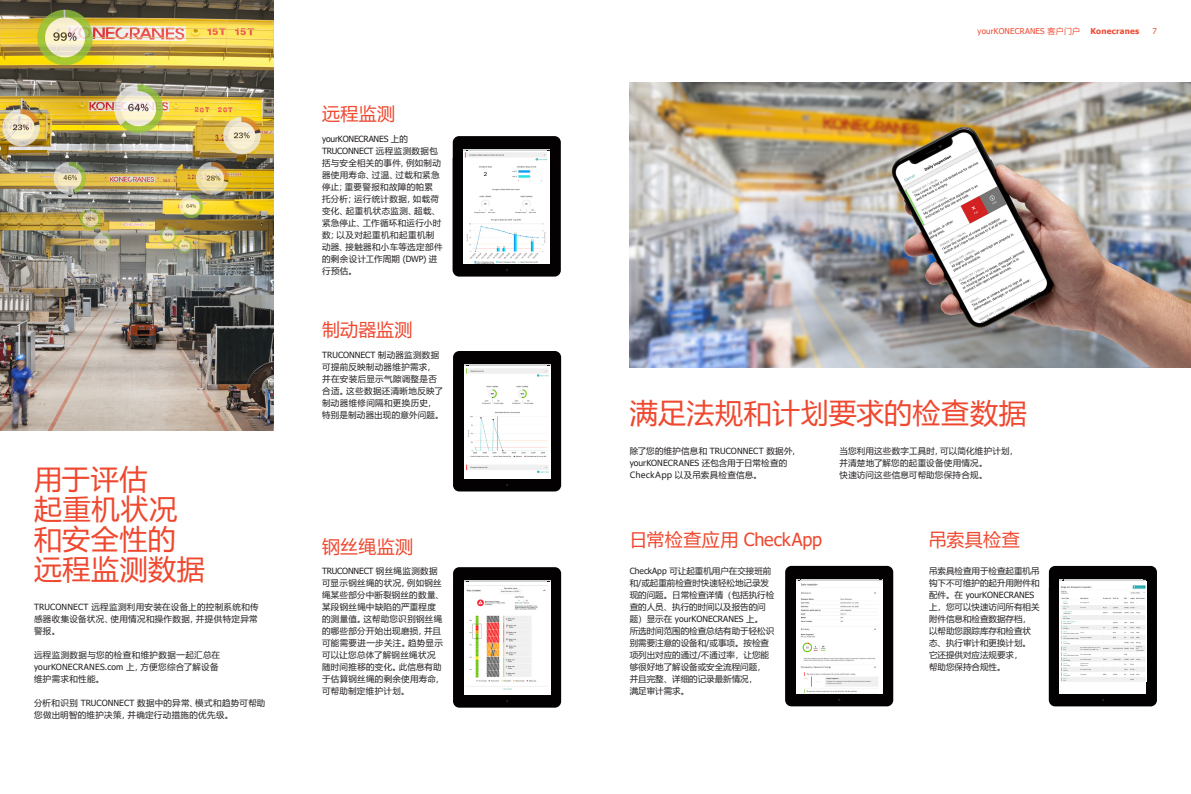
<style>
.page{position:relative;width:1191px;height:794px;background:#fff}
.page>*{position:absolute;margin:0;border:0;box-sizing:border-box;transform-origin:0 0}
.Inside_headlines{font:28px/30px "Microsoft Ya Hei";letter-spacing:.02em;color:#ef482f}
.Inside_headlines-2{font:18px "Microsoft Ya Hei";letter-spacing:.02em;color:#ef482f}
.Inside_headlines-3{font:18px "Tahoma";letter-spacing:-.005em;color:#ef482f}
.Body_copy{font:8.5px/12px "Microsoft Ya Hei";letter-spacing:.03em;color:#231f20}
.Body_copy-2{font:8.5px/12px "Microsoft Ya Hei";color:#231f20}
.t1{font:8px "Tahoma";letter-spacing:.025em;color:#ef482f}
.t2{font:700 8px "Tahoma";letter-spacing:.025em;color:#ef482f}
.s1{font-family:"Tahoma"}
.s2{font-family:"Microsoft Ya Hei"}
</style>
<div class="page">
<img style="left:0;top:0;width:273px;height:430px">
<img style="left:629px;top:82px;width:562px;height:285px">
<div style="left:785px;top:566px;width:108px;height:140px;background:#030101;border-radius:6px"></div>
<svg style="left:785px;top:588px;width:1px;height:113px"></svg>
<hr style="left:796px;top:579px;width:86px;height:2px;background:#d1d2d4">
<img style="left:796px;top:581px;width:86px;height:112px">
<div style="left:453px;top:136px;width:108px;height:140px;background:#030101;border-radius:6px"></div>
<hr style="left:464px;top:149px;width:86px;height:2px;background:#d1d2d4">
<img style="left:464px;top:151px;width:86px;height:113px">
<div style="left:453px;top:351px;width:108px;height:140px;background:#030101;border-radius:6px"></div>
<hr style="left:464px;top:364px;width:86px;height:2px;background:#d1d2d4">
<img style="left:464px;top:366px;width:86px;height:110px">
<div style="left:453px;top:567px;width:108px;height:140px;background:#030101;border-radius:6px"></div>
<div style="left:464px;top:580px;width:86px;height:114px;background:#fff"></div>
<hr style="left:464px;top:580px;width:86px;height:2px;background:#d1d2d4">
<img style="left:466px;top:585px;width:82px;height:104px">
<div style="left:1048px;top:566px;width:109px;height:140px;background:#030101;border-radius:6px"></div>
<div style="left:1059px;top:579px;width:87px;height:114px;background:#fff"></div>
<svg style="left:1048px;top:588px;width:1px;height:113px"></svg>
<hr style="left:1059px;top:579px;width:87px;height:2px;background:#d1d2d4">
<img style="left:1060px;top:585px;width:86px;height:96px">
<p class="Inside_headlines-2" style="left:322px;top:102px;width:75px">远程监测</p>
<p class="Body_copy" style="left:322px;top:133px;width:122px"><span class="s1">yourKONECRANES</span> 上的<br><span class="s1">TRUCONNECT</span> 远程监测数据包括与安全相关的事件，例如制动器使用寿命、过温、过载和紧急停止；重要警报和故障的帕累托分析；运行统计数据，如载荷变化、起重机状态监测、超载、紧急停止、工作循环和运行小时数；以及对起重机和起重机制动器、接触器和小车等选定部件的剩余设计工作周期 <span class="s1">(DWP)</span> 进行预估。</p>
<p class="Inside_headlines-2" style="left:322px;top:317px;width:92px">制动器监测</p>
<p class="Body_copy" style="left:322px;top:349px;width:123px"><span class="s1">TRUCONNECT</span> 制动器监测数据可提前反映制动器维护需求，并在安装后显示气隙调整是否合适。这些数据还清晰地反映了制动器维修间隔和更换历史，特别是制动器出现的意外问题。</p>
<p class="t1" style="left:977px;top:26px;width:104px">yourKONECRANES <span class="s2">客户门户</span></p>
<p class="t2" style="left:1090px;top:25px;width:50px">Konecranes</p>
<p class="t1" style="left:1152px;top:26px;width:6px">7</p>
<p class="Inside_headlines" style="left:629px;top:397px;width:398px">满足法规和计划要求的检查数据</p>
<p class="Body_copy" style="left:629px;top:445px;width:172px">除了您的维护信息和 <span class="s1">TRUCONNECT</span> 数据外，<span class="s1">yourKONECRANES</span> 还包含用于日常检查的<br>CheckApp 以及吊索具检查信息。</p>
<p class="Body_copy" style="left:839px;top:445px;width:180px">当您利用这些数字工具时，可以简化维护计划，并清楚地了解您的起重设备使用情况。</p>
<p class="Inside_headlines" style="left:34px;top:462px;width:115px">用于评估</p>
<p class="Body_copy" style="left:839px;top:469px;width:150px">快速访问这些信息可帮助您保持合规。</p>
<p class="Inside_headlines" style="left:34px;top:492px;width:172px">起重机状况和安全性的远程监测数据</p>
<p class="Inside_headlines-2" style="left:322px;top:534px;width:93px">钢丝绳监测</p>
<p class="Inside_headlines-3" style="left:629px;top:527px;width:194px"><span class="s2">日常检查应用</span> CheckApp</p>
<p class="Inside_headlines-2" style="left:929px;top:527px;width:92px">吊索具检查</p>
<p class="Body_copy-2" style="left:629px;top:565px;width:146px"><span class="s1">CheckApp</span> 可让起重机用户在交接班前和<span class="s1">/</span>或起重前检查时快速轻松地记录发现的问题。日常检查详情（包括执行检查的人员、执行的时间以及报告的问题）显示在 <span class="s1">yourKONECRANES</span> 上。<br>所选时间范围的检查总结有助于轻松识别需要注意的设备和<span class="s1">/</span>或事项。按检查项列出对应的通过<span class="s1">/</span>不通过率，让您能够很好地了解设备或安全流程问题，并且完整、详细的记录最新情况，<br>满足审计需求。</p>
<p class="Body_copy" style="left:322px;top:565px;width:124px"><span class="s1">TRUCONNECT</span> 钢丝绳监测数据可显示钢丝绳的状况，例如钢丝绳某些部分中断裂钢丝的数量、某段钢丝绳中缺陷的严重程度的测量值。这帮助您识别钢丝绳的哪些部分开始出现磨损，并且可能需要进一步关注。趋势显示可以让您总体了解钢丝绳状况随时间推移的变化。此信息有助于估算钢丝绳的剩余使用寿命，可帮助制定维护计划。</p>
<p class="Body_copy-2" style="left:929px;top:565px;width:112px">吊索具检查用于检查起重机吊钩下不可维护的起升用附件和配件。在 <span class="s1">yourKONECRANES</span>上，您可以快速访问所有相关附件信息和检查数据存档，以帮助您跟踪库存和检查状态、执行审计和更换计划。它还提供对应法规要求，<br>帮助您保持合规性。</p>
<p class="Body_copy" style="left:34px;top:601px;width:226px;text-align:justify"><span class="s1">TRUCONNECT</span> 远程监测利用安装在设备上的控制系统和传感器收集设备状况、使用情况和操作数据，并提供特定异常警报。</p>
<p class="Body_copy" style="left:34px;top:649px;width:188px">远程监测数据与您的检查和维护数据一起汇总在<span class="s1">yourKONECRANES.com</span> 上，方便您综合了解设备维护需求和性能。</p>
<p class="Body_copy" style="left:34px;top:697px;width:233px">分析和识别 <span class="s1">TRUCONNECT</span> 数据中的异常、模式和趋势可帮助您做出明智的维护决策，并确定行动措施的优先级。</p>
</div>
